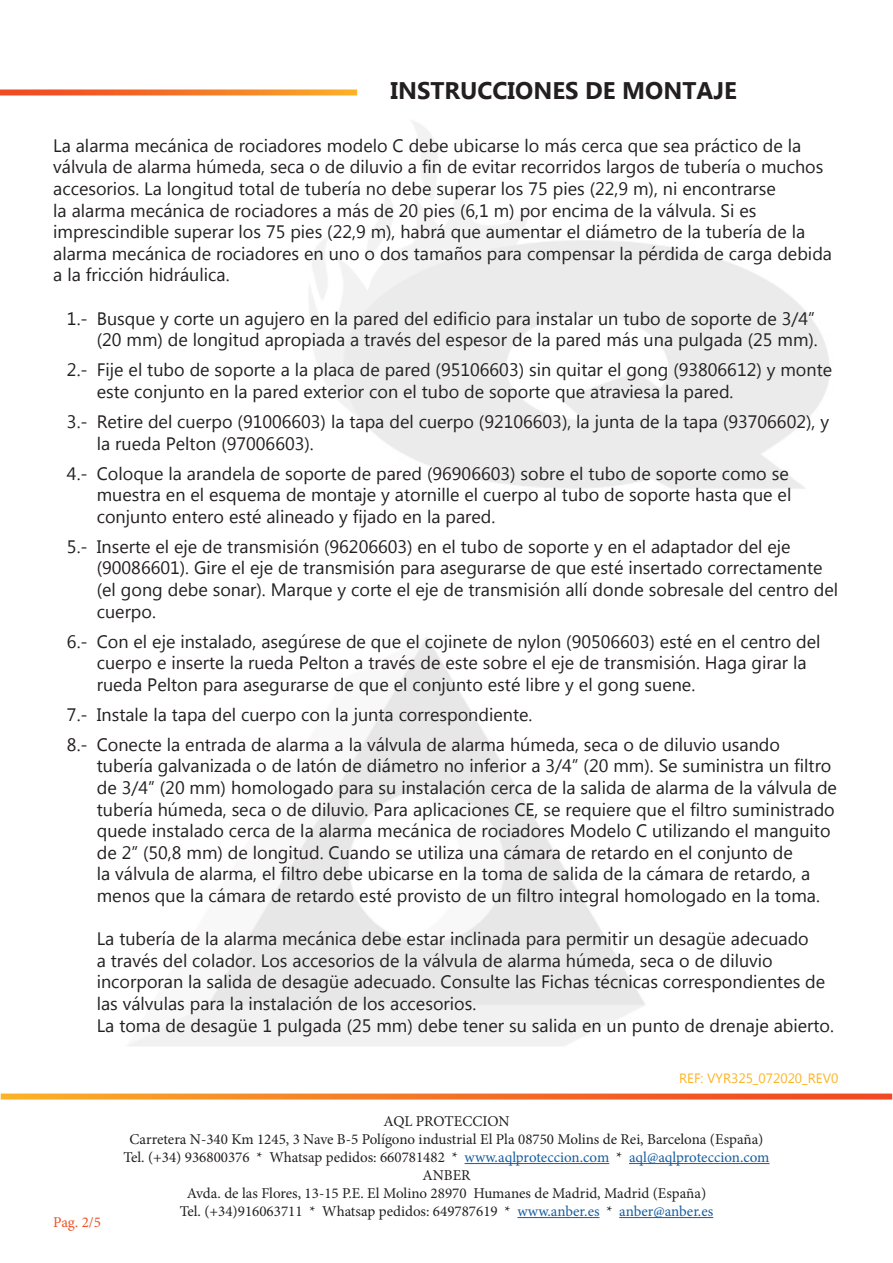
<style>
.page{position:relative;width:893px;height:1263px;background:#fff}
.page>*{position:absolute;margin:0;border:0;box-sizing:border-box;transform-origin:0 0}
.t1{font:700 24px "Microsoft New Tai Lue";color:#231f20}
.t2{font:18px/21.6px "Microsoft New Tai Lue";color:#231f20}
.t3{font:15px/18px "Minion Pro";color:#231f20;text-align:center}
.t4{font:15px "Minion Pro";color:#f05126}
.t5{font:13.5px "Microsoft New Tai Lue";color:#fcb325}
.s1{color:#175d9e}
</style>
<div class="page">
<svg style="left:1px;top:1093px;width:891px;height:6px;background:#f4823a"></svg>
<hr style="left:465px;top:1163px;width:144px;height:1px;background:#175d9e">
<hr style="left:629px;top:1163px;width:141px;height:1px;background:#175d9e">
<hr style="left:517px;top:1217px;width:82px;height:1px;background:#175d9e">
<hr style="left:619px;top:1217px;width:94px;height:1px;background:#175d9e">
<svg style="left:0;top:89px;width:357px;height:6px;background:#f48138"></svg>
<h1 class="t1" style="left:390px;top:77px;width:348px">INSTRUCCIONES DE MONTAJE</h1>
<p class="t2" style="left:53px;top:136px;width:780px">La alarma mecánica de rociadores modelo C debe ubicarse lo más cerca que sea práctico de la válvula de alarma húmeda, seca o de diluvio a fin de evitar recorridos largos de tubería o muchos accesorios. La longitud total de tubería no debe superar los 75 pies (22,9 m), ni encontrarse<br>la alarma mecánica de rociadores a más de 20 pies (6,1 m) por encima de la válvula. Si es imprescindible superar los 75 pies (22,9 m), habrá que aumentar el diámetro de la tubería de la alarma mecánica de rociadores en uno o dos tamaños para compensar la pérdida de carga debida a la fricción hidráulica.</p>
<p class="t2" style="left:97px;top:309px;width:723px">Busque y corte un agujero en la pared del edificio para instalar un tubo de soporte de 3/4” (20 mm) de longitud apropiada a través del espesor de la pared más una pulgada (25 mm).</p>
<p class="t2" style="left:97px;top:361px;width:737px">Fije el tubo de soporte a la placa de pared (95106603) sin quitar el gong (93806612) y monte este conjunto en la pared exterior con el tubo de soporte que atraviesa la pared.</p>
<p class="t2" style="left:97px;top:412px;width:734px">Retire del cuerpo (91006603) la tapa del cuerpo (92106603), la junta de la tapa (93706602), y la rueda Pelton (97006603).</p>
<p class="t2" style="left:97px;top:464px;width:696px">Coloque la arandela de soporte de pared (96906603) sobre el tubo de soporte como se muestra en el esquema de montaje y atornille el cuerpo al tubo de soporte hasta que el conjunto entero esté alineado y fijado en la pared.</p>
<p class="t2" style="left:97px;top:537px;width:743px">Inserte el eje de transmisión (96206603) en el tubo de soporte y en el adaptador del eje (90086601). Gire el eje de transmisión para asegurarse de que esté insertado correctamente (el gong debe sonar). Marque y corte el eje de transmisión allí donde sobresale del centro del cuerpo.</p>
<p class="t2" style="left:97px;top:632px;width:725px">Con el eje instalado, asegúrese de que el cojinete de nylon (90506603) esté en el centro del cuerpo e inserte la rueda Pelton a través de este sobre el eje de transmisión. Haga girar la rueda Pelton para asegurarse de que el conjunto esté libre y el gong suene.</p>
<p class="t2" style="left:97px;top:701px;width:685px;line-height:30px">Instale la tapa del cuerpo con la junta correspondiente.<br>Conecte la entrada de alarma a la válvula de alarma húmeda, seca o de diluvio usando</p>
<p class="t2" style="left:97px;top:757px;width:742px">tubería galvanizada o de latón de diámetro no inferior a 3/4” (20 mm). Se suministra un filtro de 3/4” (20 mm) homologado para su instalación cerca de la salida de alarma de la válvula de tubería húmeda, seca o de diluvio. Para aplicaciones CE, se requiere que el filtro suministrado quede instalado cerca de la alarma mecánica de rociadores Modelo C utilizando el manguito de 2” (50,8 mm) de longitud. Cuando se utiliza una cámara de retardo en el conjunto de<br>la válvula de alarma, el filtro debe ubicarse en la toma de salida de la cámara de retardo, a menos que la cámara de retardo esté provisto de un filtro integral homologado en la toma.</p>
<p class="t2" style="left:97px;top:929px;width:739px">La tubería de la alarma mecánica debe estar inclinada para permitir un desagüe adecuado<br>a través del colador. Los accesorios de la válvula de alarma húmeda, seca o de diluvio incorporan la salida de desagüe adecuado. Consulte las Fichas técnicas correspondientes de las válvulas para la instalación de los accesorios.<br>La toma de desagüe 1 pulgada (25 mm) debe tener su salida en un punto de drenaje abierto.</p>
<p class="t2" style="left:67px;top:309px;width:22px">1.-</p>
<p class="t2" style="left:67px;top:361px;width:22px">2.-</p>
<p class="t2" style="left:67px;top:412px;width:22px">3.-</p>
<p class="t2" style="left:67px;top:464px;width:22px">4.-</p>
<p class="t2" style="left:67px;top:537px;width:22px">5.-</p>
<p class="t2" style="left:67px;top:632px;width:22px">6.-</p>
<p class="t2" style="left:67px;top:701px;width:22px;line-height:30px">7.-<br>8.-</p>
<p class="t4" style="left:53px;top:1212px;width:49px">Pag. 2/5</p>
<p class="t5" style="left:679px;top:1071px;width:161px">REF: VYR325_072020_REV0</p>
<p class="t3" style="left:123px;top:1112px;width:648px">AQL PROTECCION<br>Carretera N-340 Km 1245, 3 Nave B-5 Polígono industrial El Pla 08750 Molins de Rei, Barcelona (España)<br>Tel. (+34) 936800376 * Whatsap pedidos: 660781482 * <span class="s1">www.aqlproteccion.com</span> * <span class="s1">aql@aqlproteccion.com </span>ANBER<br>Avda. de las Flores, 13-15 P.E. El Molino 28970 Humanes de Madrid, Madrid (España)<br>Tel. (+34)916063711 * Whatsap pedidos: 649787619 * <span class="s1">www.anber.es</span> * <span class="s1">anber@anber.es</span></p>
</div>
